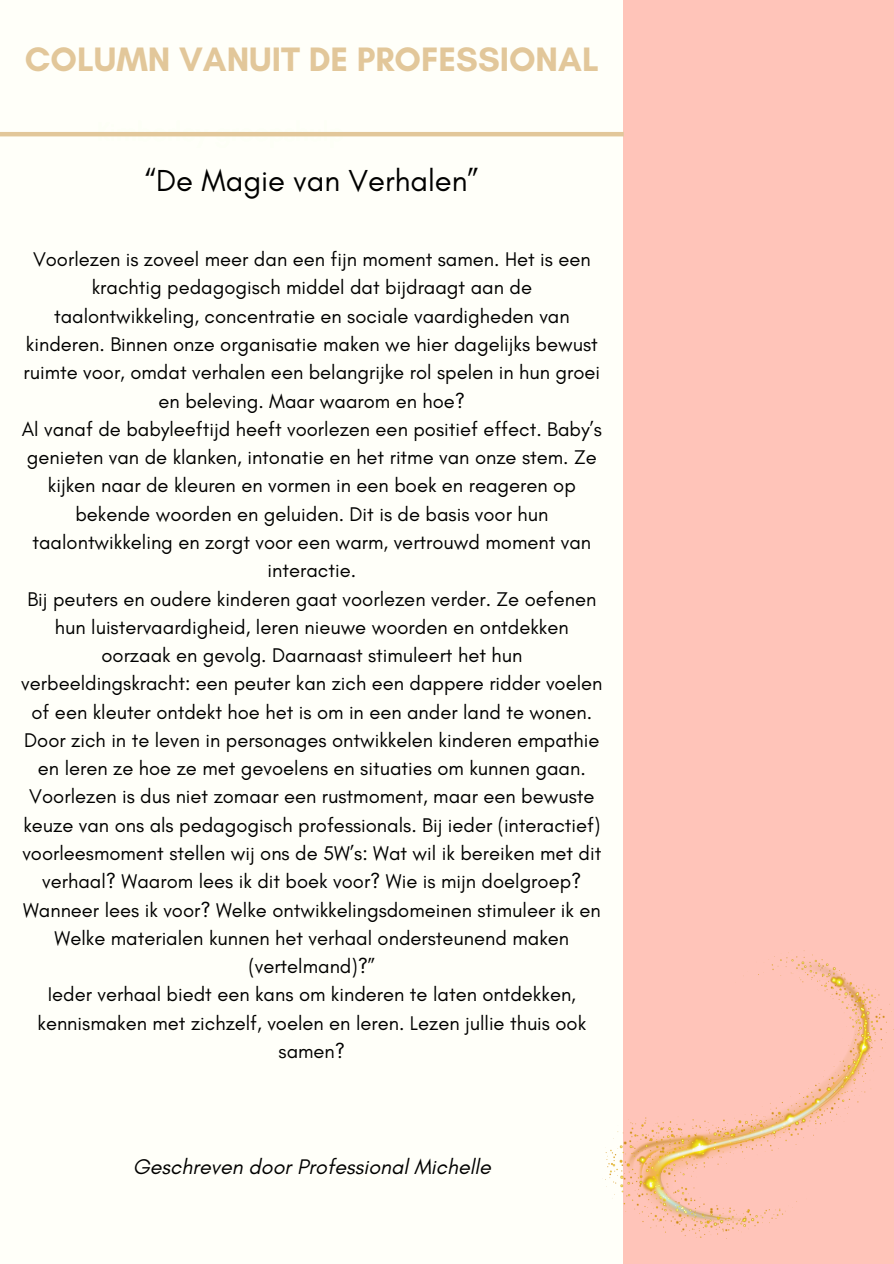
<style>
.page{position:relative;width:894px;height:1264px;background:#fff}
.page>*{position:absolute;margin:0;border:0;box-sizing:border-box;transform-origin:0 0}
.t1{font:700 34.5px "Glacial Indifference";color:#e2c79a}
.t2{font:30.9px "Glacial Indifference";color:#000}
.t3{font:italic 21.6px "Glacial Indifference";color:#000}
.t4{font:20.25px/28.2px "Glacial Indifference";color:#000;text-align:center}
</style>
<div class="page">
<div style="left:0;top:0;width:893px;height:1263px;background:#fffff9"></div>
<div style="left:623px;top:0;width:270px;height:1263px;background:#ffc4b9"></div>
<hr style="left:0;top:132px;width:623px;height:4px;background:#e2c79a">
<img style="left:605px;top:950px;width:287px;height:288px">
<h1 class="t1" style="left:25px;top:38px;width:575px">COLUMN VANUIT DE PROFESSIONAL</h1>
<h3 class="t2" style="left:145px;top:162px;width:335px">“De Magie van Verhalen”</h3>
<p class="t4" style="left:23px;top:245px;width:578px">Voorlezen is zoveel meer dan een fijn moment samen. Het is een krachtig pedagogisch middel dat bijdraagt aan de taalontwikkeling, concentratie en sociale vaardigheden van kinderen. Binnen onze organisatie maken we hier dagelijks bewust ruimte voor, omdat verhalen een belangrijke rol spelen in hun groei en beleving. Maar waarom en hoe?</p>
<h2 class="t4" style="left:22px;top:414px;width:581px">Al vanaf de babyleeftijd heeft voorlezen een positief effect. Baby’s genieten van de klanken, intonatie en het ritme van onze stem. Ze kijken naar de kleuren en vormen in een boek en reageren op bekende woorden en geluiden. Dit is de basis voor hun taalontwikkeling en zorgt voor een warm, vertrouwd moment van interactie.</h2>
<p class="t4" style="left:21px;top:584px;width:582px">Bij peuters en oudere kinderen gaat voorlezen verder. Ze oefenen hun luistervaardigheid, leren nieuwe woorden en ontdekken oorzaak en gevolg. Daarnaast stimuleert het hun verbeeldingskracht: een peuter kan zich een dappere ridder voelen of een kleuter ontdekt hoe het is om in een ander land te wonen.<br>Door zich in te leven in personages ontwikkelen kinderen empathie en leren ze hoe ze met gevoelens en situaties om kunnen gaan.</p>
<p class="t4" style="left:22px;top:782px;width:580px">Voorlezen is dus niet zomaar een rustmoment, maar een bewuste keuze van ons als pedagogisch professionals. Bij ieder (interactief) voorleesmoment stellen wij ons de 5W’s: Wat wil ik bereiken met dit verhaal? Waarom lees ik dit boek voor? Wie is mijn doelgroep?<br>Wanneer lees ik voor? Welke ontwikkelingsdomeinen stimuleer ik en Welke materialen kunnen het verhaal ondersteunend maken (vertelmand)?”</p>
<p class="t4" style="left:37px;top:980px;width:550px">Ieder verhaal biedt een kans om kinderen te laten ontdekken, kennismaken met zichzelf, voelen en leren. Lezen jullie thuis ook samen?</p>
<p class="t3" style="left:133px;top:1153px;width:359px">Geschreven door Professional Michelle</p>
</div>
